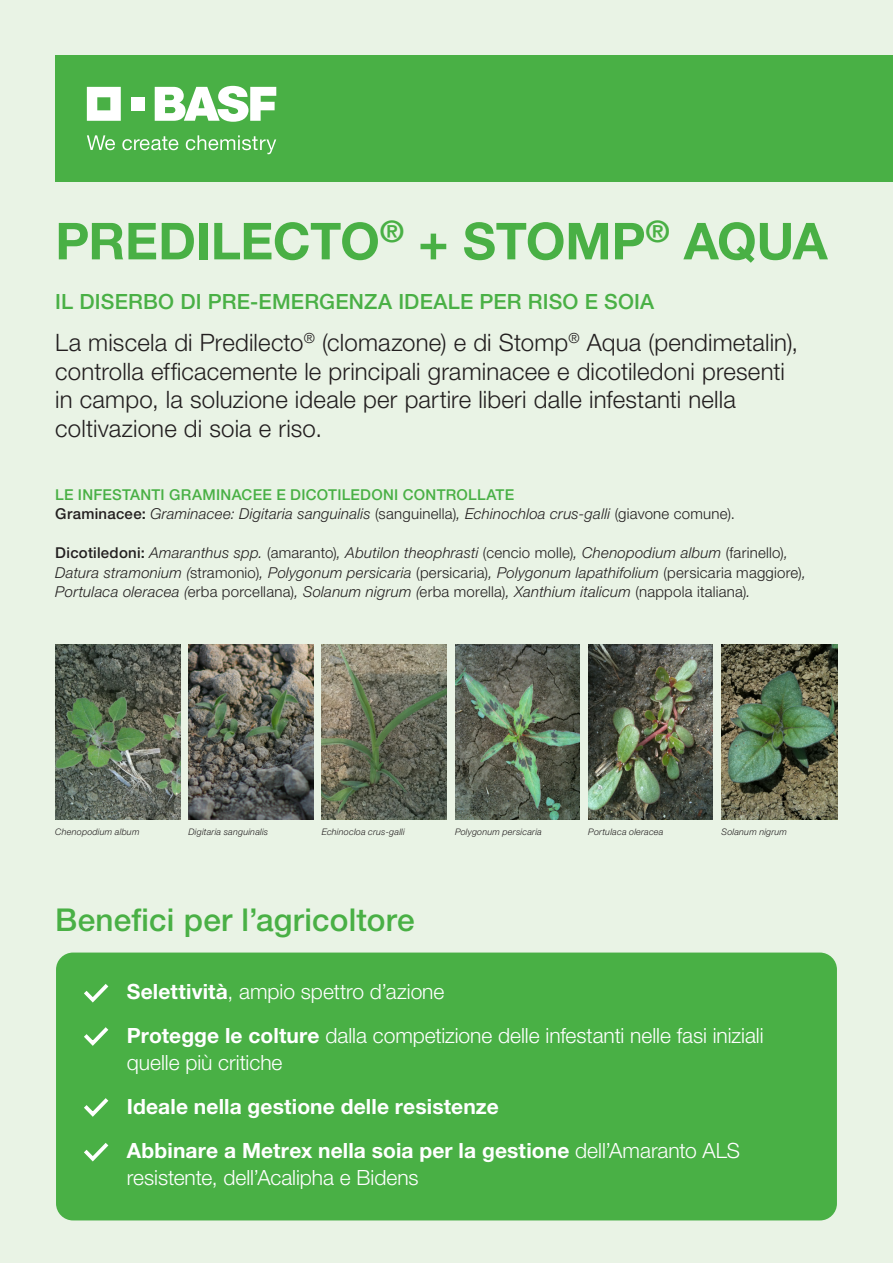
<style>
.page{position:relative;width:893px;height:1263px;background:#e9f3e5}
.page>*{position:absolute;margin:0;border:0;box-sizing:border-box;transform-origin:0 0}
.t1{font:700 51px "Helvetica Neue LT Std";letter-spacing:-.005em;color:#49b045}
.t2{font:500 31.5px "Helvetica Neue LT Std";letter-spacing:.005em;color:#49b045}
.t3{font:300 24px/28.8px "Helvetica Neue LT Std";letter-spacing:.005em;color:#231f20}
.t4{font:300 21px/27px "Helvetica Neue LT Std";color:#fff}
.t5{font:500 21px "Helvetica Neue LT Std";letter-spacing:.01em;color:#49b045}
.t6{font:700 21px "Helvetica Neue LT Std";letter-spacing:.005em;color:#fff}
.t7{font:italic 300 15px/19.5px "Helvetica Neue LT Std";letter-spacing:.015em;color:#231f20}
.t8{font:500 15px "Helvetica Neue LT Std";letter-spacing:.015em;color:#49b045}
.t9{font:italic 300 9px "Helvetica Neue LT Std";letter-spacing:.025em;color:#231f20}
.s1{font-weight:500;font-style:normal}
.s2{font-style:normal}
.s3{font-weight:700}
</style>
<div class="page">
<div style="left:56px;top:952px;width:781px;height:268px;background:#49b045;border-radius:17px"></div>
<svg style="left:84px;top:984px;width:25px;height:19px"></svg>
<svg style="left:84px;top:1027px;width:25px;height:19px"></svg>
<svg style="left:84px;top:1143px;width:25px;height:19px"></svg>
<svg style="left:84px;top:1098px;width:25px;height:19px"></svg>
<div style="left:55px;top:55px;width:838px;height:127px;background:#49b045"></div>
<img style="left:55px;top:644px;width:125px;height:175px">
<img style="left:322px;top:644px;width:124px;height:175px">
<img style="left:588px;top:644px;width:125px;height:175px">
<img style="left:189px;top:644px;width:124px;height:175px">
<img style="left:455px;top:644px;width:125px;height:175px">
<img style="left:721px;top:644px;width:117px;height:175px">
<svg style="left:87px;top:87px;width:34px;height:34px"></svg>
<div style="left:131px;top:97px;width:13px;height:13px;background:#fff"></div>
<svg style="left:155px;top:86px;width:121px;height:36px"></svg>
<svg style="left:87px;top:135px;width:28px;height:15px"></svg>
<svg style="left:122px;top:136px;width:56px;height:14px"></svg>
<svg style="left:186px;top:135px;width:90px;height:19px"></svg>
<p class="t1" style="left:55px;top:210px;width:774px">PREDILECTO<sup>®</sup> + STOMP<sup>®</sup> AQUA</p>
<p class="t5" style="left:55px;top:289px;width:600px">IL DISERBO DI PRE-EMERGENZA IDEALE PER RISO E SOIA</p>
<p class="t3" style="left:55px;top:327px;width:744px">La miscela di Predilecto<sup>®</sup> (clomazone) e di Stomp<sup>®</sup> Aqua (pendimetalin), controlla efficacemente le principali graminacee e dicotiledoni presenti in campo, la soluzione ideale per partire liberi dalle infestanti nella coltivazione di soia e riso.</p>
<p class="t8" style="left:55px;top:485px;width:460px">LE INFESTANTI GRAMINACEE E DICOTILEDONI CONTROLLATE</p>
<p class="t7" style="left:55px;top:504px;width:681px"><span class="s1">Graminacee:</span> Graminacee: Digitaria sanguinalis <span class="s2">(sanguinella)</span>, Echinochloa crus-galli <span class="s2">(giavone comune).</span></p>
<p class="t7" style="left:55px;top:543px;width:752px"><span class="s1">Dicotiledoni:</span> Amaranthus spp. <span class="s2">(amaranto)</span>, Abutilon theophrasti <span class="s2">(cencio molle)</span>, Chenopodium album <span class="s2">(farinello)</span>,<br>Datura stramonium (<span class="s2">stramonio)</span>, Polygonum persicaria <span class="s2">(persicaria)</span>, Polygonum lapathifolium <span class="s2">(persicaria maggiore)</span>,<br>Portulaca oleracea (<span class="s2">erba porcellana)</span>, Solanum nigrum (<span class="s2">erba morella)</span>, Xanthium italicum <span class="s2">(nappola italiana)</span>.</p>
<p class="t9" style="left:55px;top:826px;width:86px">Chenopodium album</p>
<p class="t9" style="left:189px;top:826px;width:81px">Digitaria sanguinalis</p>
<p class="t9" style="left:322px;top:826px;width:85px">Echinocloa crus-galli</p>
<p class="t9" style="left:455px;top:826px;width:88px">Polygonum persicaria</p>
<p class="t9" style="left:588px;top:826px;width:77px">Portulaca oleracea</p>
<p class="t9" style="left:721px;top:826px;width:67px">Solanum nigrum</p>
<p class="t2" style="left:55px;top:901px;width:361px">Benefici per l’agricoltore</p>
<p class="t4" style="left:127px;top:977px;width:319px"><span class="s3">Selettività</span>, ampio spettro d’azione</p>
<p class="t4" style="left:127px;top:1021px;width:638px"><span class="s3">Protegge le colture</span> dalla competizione delle infestanti nelle fasi iniziali quelle più critiche</p>
<p class="t6" style="left:127px;top:1093px;width:373px">Ideale nella gestione delle resistenze</p>
<p class="t4" style="left:127px;top:1136px;width:615px"><span class="s3">Abbinare a Metrex nella soia per la gestione</span> dell’Amaranto ALS resistente, dell’Acalipha e Bidens</p>
</div>
